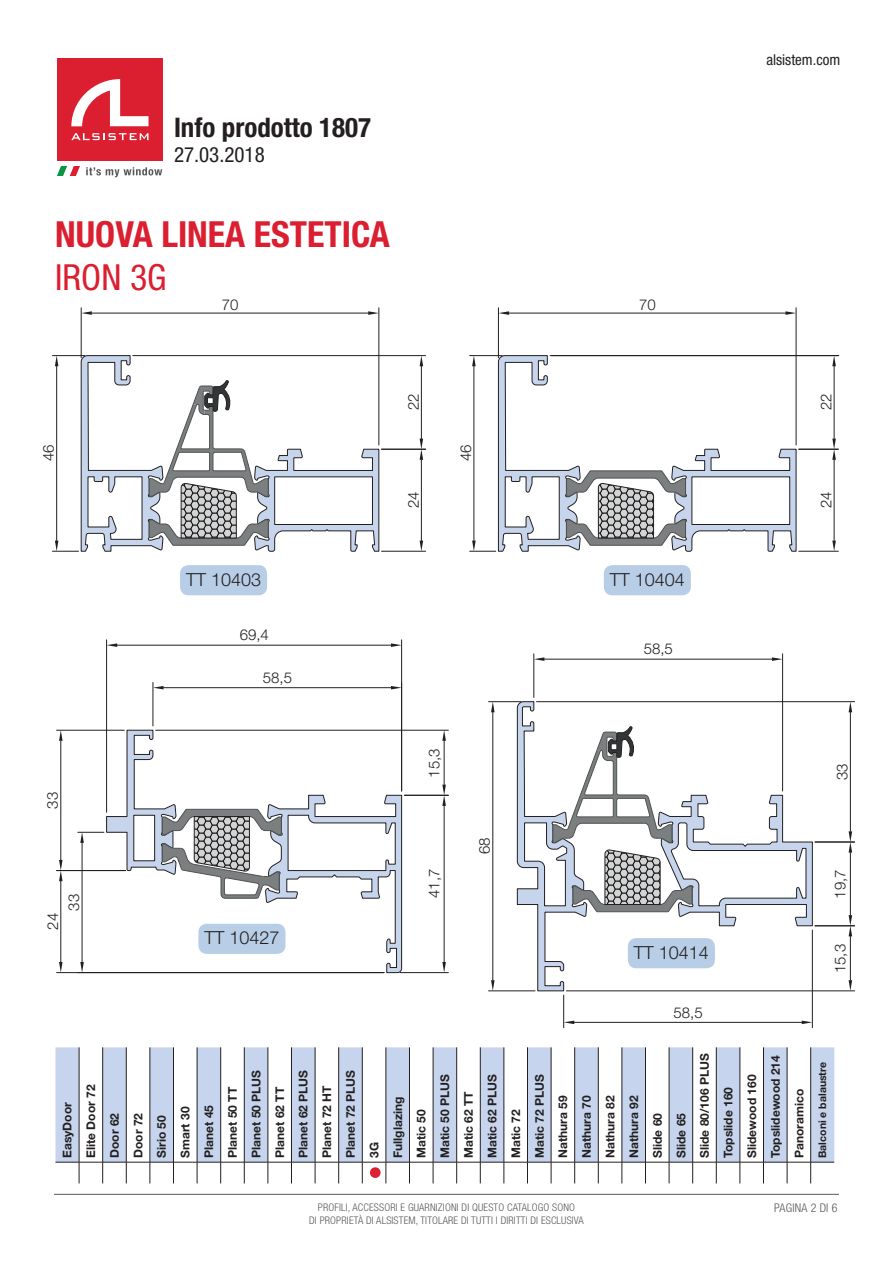
<style>
.page{position:relative;width:893px;height:1263px;background:#fff}
.page>*{position:absolute;margin:0;border:0;box-sizing:border-box;transform-origin:0 0}
.t1{font:700 condensed 36px "Helvetica Neue LT Std";color:#db1e30}
.t2{font:condensed 36px "Helvetica Neue LT Std";color:#db1e30}
.t3{font:700 condensed 27px "Helvetica Neue LT Std";color:#231f20}
.t4{font:condensed 21px "Helvetica Neue LT Std";color:#231f20}
.t5{font:300 18px "Helvetica Neue LT Std";color:#231f20}
.t6{font:300 15px "Helvetica Neue LT Std";color:#231f20}
.t7{font:condensed 15px "Helvetica Neue LT Std";color:#231f20}
.t8{font:700 12px/23.5px "Helvetica Neue LT Std";color:#231f20}
.t9{font:300 condensed 12px "Helvetica Neue LT Std";letter-spacing:.015em;color:#57585a}
.t10{font:300 condensed 10.5px/12.6px "Helvetica Neue LT Std";letter-spacing:.015em;color:#57585a;text-align:center}
.t11{font:700 10.5px "Helvetica Neue LT Std";color:#231f20}
</style>
<div class="page">
<div style="left:57px;top:58px;width:106px;height:102px;background:#db1e30"></div>
<svg style="left:71px;top:133px;width:78px;height:7px"></svg>
<svg style="left:71px;top:79px;width:78px;height:47px"></svg>
<svg style="left:57px;top:167px;width:105px;height:10px"></svg>
<hr style="left:54px;top:1194px;width:785px;height:1px;background:#57585a">
<svg style="left:55px;top:1047px;width:779px;height:136px"></svg>
<div style="left:370px;top:1167px;width:11px;height:11px;background:#db1e30;border-radius:50%"></div>
<hr style="left:552px;top:355px;width:287px;height:1px;background:#231f20">
<hr style="left:834px;top:366px;width:1px;height:73px;background:#231f20">
<svg style="left:832px;top:356px;width:4px;height:10px"></svg>
<hr style="left:799px;top:449px;width:39px;height:1px;background:#231f20">
<hr style="left:799px;top:551px;width:39px;height:1px;background:#231f20">
<hr style="left:834px;top:460px;width:1px;height:81px;background:#231f20">
<svg style="left:832px;top:439px;width:4px;height:21px"></svg>
<svg style="left:832px;top:541px;width:4px;height:10px"></svg>
<hr style="left:498px;top:308px;width:1px;height:50px;background:#231f20">
<hr style="left:796px;top:308px;width:1px;height:137px;background:#231f20">
<hr style="left:509px;top:313px;width:276px;height:1px;background:#231f20">
<svg style="left:498px;top:311px;width:11px;height:4px"></svg>
<svg style="left:785px;top:311px;width:11px;height:4px"></svg>
<hr style="left:81px;top:308px;width:1px;height:50px;background:#231f20">
<hr style="left:379px;top:308px;width:1px;height:137px;background:#231f20">
<hr style="left:92px;top:313px;width:276px;height:1px;background:#231f20">
<svg style="left:81px;top:311px;width:11px;height:4px"></svg>
<svg style="left:368px;top:311px;width:11px;height:4px"></svg>
<hr style="left:153px;top:682px;width:1px;height:44px;background:#231f20">
<hr style="left:164px;top:687px;width:227px;height:1px;background:#231f20">
<svg style="left:153px;top:686px;width:11px;height:3px"></svg>
<svg style="left:391px;top:686px;width:10px;height:3px"></svg>
<hr style="left:534px;top:654px;width:1px;height:43px;background:#231f20">
<hr style="left:782px;top:654px;width:1px;height:137px;background:#231f20">
<hr style="left:544px;top:659px;width:228px;height:1px;background:#231f20">
<svg style="left:534px;top:657px;width:10px;height:4px"></svg>
<svg style="left:772px;top:657px;width:11px;height:4px"></svg>
<hr style="left:563px;top:995px;width:1px;height:33px;background:#231f20">
<hr style="left:812px;top:930px;width:1px;height:98px;background:#231f20">
<hr style="left:574px;top:1022px;width:228px;height:1px;background:#231f20">
<svg style="left:564px;top:1020px;width:10px;height:4px"></svg>
<svg style="left:802px;top:1020px;width:10px;height:4px"></svg>
<hr style="left:133px;top:355px;width:293px;height:1px;background:#231f20">
<hr style="left:421px;top:366px;width:1px;height:73px;background:#231f20">
<svg style="left:420px;top:356px;width:3px;height:10px"></svg>
<hr style="left:381px;top:449px;width:45px;height:1px;background:#231f20">
<hr style="left:381px;top:551px;width:45px;height:1px;background:#231f20">
<hr style="left:421px;top:460px;width:1px;height:81px;background:#231f20">
<svg style="left:420px;top:439px;width:3px;height:21px"></svg>
<svg style="left:420px;top:541px;width:3px;height:10px"></svg>
<svg style="left:470px;top:355px;width:327px;height:211px"></svg>
<hr style="left:106px;top:640px;width:1px;height:172px;background:#231f20">
<hr style="left:401px;top:640px;width:1px;height:151px;background:#231f20">
<hr style="left:117px;top:645px;width:274px;height:1px;background:#231f20">
<svg style="left:107px;top:643px;width:10px;height:4px"></svg>
<svg style="left:391px;top:643px;width:11px;height:4px"></svg>
<hr style="left:156px;top:730px;width:292px;height:1px;background:#231f20">
<hr style="left:444px;top:741px;width:1px;height:44px;background:#231f20">
<svg style="left:442px;top:730px;width:4px;height:11px"></svg>
<hr style="left:404px;top:795px;width:44px;height:1px;background:#231f20">
<hr style="left:400px;top:972px;width:48px;height:1px;background:#231f20">
<hr style="left:444px;top:806px;width:1px;height:156px;background:#231f20">
<svg style="left:442px;top:785px;width:4px;height:21px"></svg>
<svg style="left:442px;top:962px;width:4px;height:10px"></svg>
<hr style="left:57px;top:730px;width:67px;height:1px;background:#231f20">
<hr style="left:61px;top:741px;width:1px;height:119px;background:#231f20">
<svg style="left:59px;top:730px;width:4px;height:11px"></svg>
<svg style="left:78px;top:729px;width:324px;height:244px"></svg>
<hr style="left:57px;top:870px;width:69px;height:1px;background:#231f20">
<hr style="left:57px;top:972px;width:327px;height:1px;background:#231f20">
<hr style="left:61px;top:881px;width:1px;height:81px;background:#231f20">
<svg style="left:59px;top:860px;width:4px;height:21px"></svg>
<svg style="left:59px;top:962px;width:4px;height:10px"></svg>
<hr style="left:489px;top:701px;width:32px;height:1px;background:#231f20">
<hr style="left:489px;top:990px;width:46px;height:1px;background:#231f20">
<hr style="left:493px;top:712px;width:1px;height:268px;background:#231f20">
<svg style="left:491px;top:702px;width:4px;height:10px"></svg>
<svg style="left:491px;top:980px;width:4px;height:11px"></svg>
<hr style="left:536px;top:701px;width:319px;height:1px;background:#231f20">
<hr style="left:850px;top:712px;width:1px;height:119px;background:#231f20">
<svg style="left:849px;top:702px;width:3px;height:10px"></svg>
<hr style="left:815px;top:842px;width:40px;height:1px;background:#231f20">
<hr style="left:850px;top:853px;width:1px;height:62px;background:#231f20">
<svg style="left:849px;top:831px;width:3px;height:22px"></svg>
<hr style="left:815px;top:925px;width:40px;height:1px;background:#231f20">
<hr style="left:566px;top:990px;width:289px;height:1px;background:#231f20">
<hr style="left:850px;top:936px;width:1px;height:44px;background:#231f20">
<svg style="left:849px;top:915px;width:3px;height:21px"></svg>
<svg style="left:849px;top:980px;width:3px;height:11px"></svg>
<div style="left:180px;top:565px;width:87px;height:30px;background:#b8cde6;border-radius:9px"></div>
<div style="left:198px;top:924px;width:87px;height:30px;background:#b8cde6;border-radius:9px"></div>
<div style="left:604px;top:565px;width:87px;height:30px;background:#b8cde6;border-radius:9px"></div>
<svg style="left:52px;top:355px;width:328px;height:212px"></svg>
<svg style="left:517px;top:701px;width:296px;height:290px"></svg>
<h2 class="t3" style="left:174px;top:111px;width:199px">Info prodotto 1807</h2>
<h3 class="t4" style="left:174px;top:143px;width:92px">27.03.2018</h3>
<h1 class="t1" style="left:55px;top:212px;width:336px">NUOVA LINEA ESTETICA</h1>
<h1 class="t2" style="left:55px;top:257px;width:113px">IRON 3G</h1>
<p class="t6" style="left:222px;top:296px;width:18px">70</p>
<p class="t6" style="left:639px;top:296px;width:18px">70</p>
<p class="t6" style="left:39px;top:461px;width:18px;rotate:-90deg">46</p>
<p class="t6" style="left:43px;top:809px;width:18px;rotate:-90deg">33</p>
<p class="t6" style="left:44px;top:930px;width:18px;rotate:-90deg">24</p>
<p class="t6" style="left:65px;top:911px;width:18px;rotate:-90deg">33</p>
<p class="t6" style="left:404px;top:410px;width:18px;rotate:-90deg">22</p>
<p class="t6" style="left:404px;top:508px;width:18px;rotate:-90deg">24</p>
<p class="t6" style="left:457px;top:461px;width:18px;rotate:-90deg">46</p>
<h3 class="t5" style="left:186px;top:568px;width:77px">TT 10403</h3>
<h3 class="t5" style="left:610px;top:568px;width:77px">TT 10404</h3>
<p class="t6" style="left:240px;top:626px;width:31px">69,4</p>
<p class="t6" style="left:263px;top:668px;width:31px">58,5</p>
<h3 class="t5" style="left:204px;top:927px;width:77px">TT 10427</h3>
<p class="t6" style="left:425px;top:778px;width:31px;rotate:-90deg">15,3</p>
<p class="t6" style="left:425px;top:898px;width:31px;rotate:-90deg">41,7</p>
<p class="t6" style="left:475px;top:854px;width:18px;rotate:-90deg">68</p>
<p class="t6" style="left:644px;top:640px;width:31px">58,5</p>
<h3 class="t5" style="left:634px;top:941px;width:77px">TT 10414</h3>
<p class="t6" style="left:674px;top:1003px;width:31px">58,5</p>
<p class="t7" style="left:766px;top:51px;width:75px">alsistem.com</p>
<p class="t6" style="left:817px;top:410px;width:18px;rotate:-90deg">22</p>
<p class="t6" style="left:817px;top:508px;width:18px;rotate:-90deg">24</p>
<p class="t6" style="left:833px;top:780px;width:18px;rotate:-90deg">33</p>
<p class="t6" style="left:831px;top:899px;width:31px;rotate:-90deg">19,7</p>
<p class="t6" style="left:831px;top:973px;width:31px;rotate:-90deg">15,3</p>
<p class="t8" style="left:55px;top:1158px;width:106px;rotate:-90deg">EasyDoor<br>Elite Door 72<br>Door 62<br>Door 72<br>Sirio 50<br>Smart 30<br>Planet 45<br>Planet 50 TT<br>Planet 50 PLUS<br>Planet 62 TT<br>Planet 62 PLUS<br>Planet 72 HT<br>Planet 72 PLUS<br>3G<br>Fullglazing<br>Matic 50<br>Matic 50 PLUS<br>Matic 62 TT<br>Matic 62 PLUS<br>Matic 72<br>Matic 72 PLUS<br>Nathura 59<br>Nathura 70<br>Nathura 82<br>Nathura 92<br>Slide 60<br>Slide 65<br>Slide 80/106 PLUS<br>Topslide 160<br>Slidewood 160<br>Topslidewood 214<br>Panoramico</p>
<p class="t11" style="left:816px;top:1158px;width:98px;rotate:-90deg">Balconi e balaustre</p>
<p class="t10" style="left:309px;top:1201px;width:276px">PROFILI, ACCESSORI E GUARNIZIONI DI QUESTO CATALOGO SONO<br>DI PROPRIETÀ DI ALSISTEM, TITOLARE DI TUTTI I DIRITTI DI ESCLUSIVA</p>
<p class="t9" style="left:774px;top:1201px;width:65px">PAGINA 2 DI 6</p>
</div>
